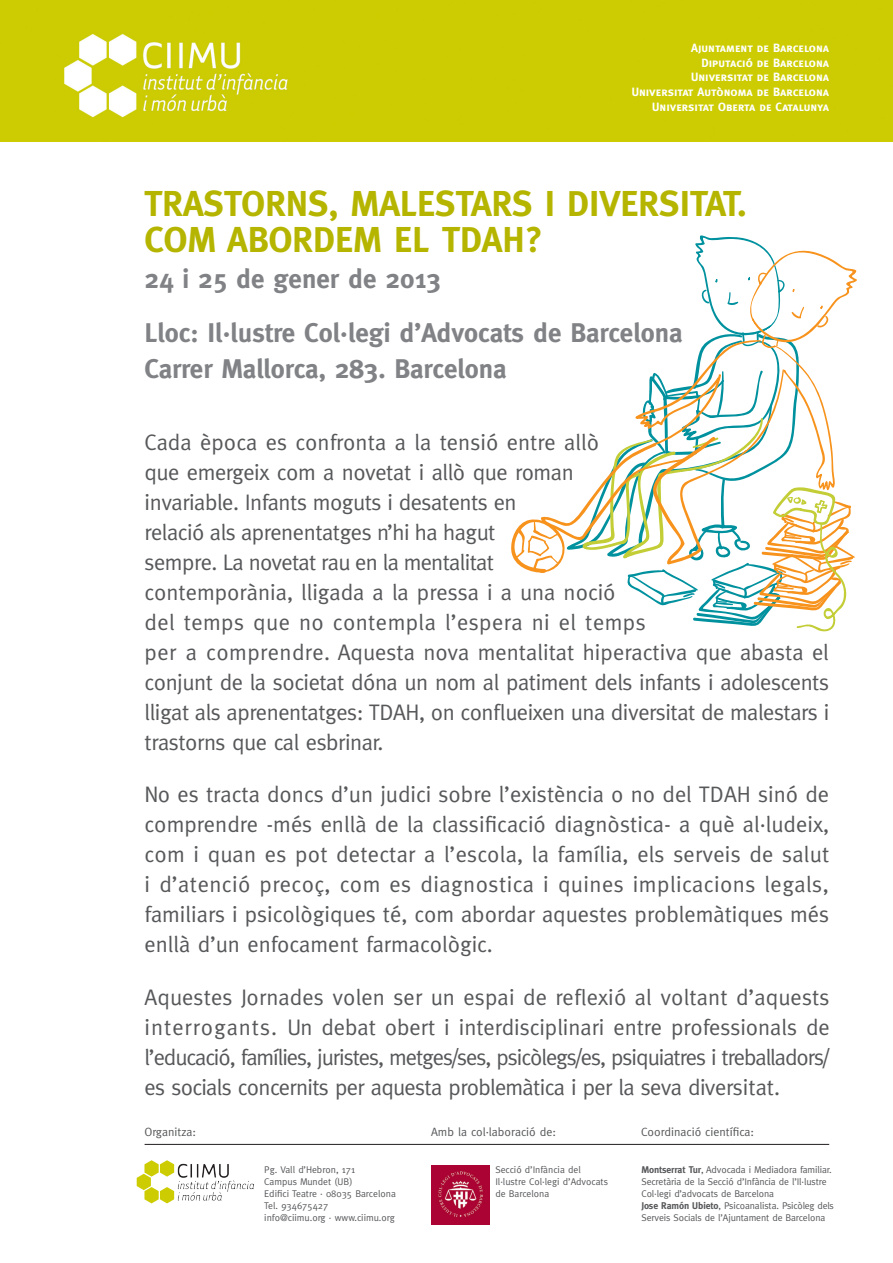
<style>
.page{position:relative;width:893px;height:1263px;background:#fff}
.page>*{position:absolute;margin:0;border:0;box-sizing:border-box;transform-origin:0 0}
._1-titol{font:700 36px "Meta";color:#b5b500}
._2-subtitol{font:700 27px "Meta";color:#808285}
._3-text_intro{font:22.5px/30px "Meta";letter-spacing:-.02em;color:#57585a;text-align:justify}
._10-ajuntaments_ok{font:12px "Meta Bold Caps";color:#fff}
._5-credits{font:12px "Meta";color:#57585a}
._5-credits_petit{font:9.75px/12px "Meta";letter-spacing:-.01em;color:#57585a}
.s1{font-weight:700}
</style>
<div class="page">
<div style="left:0;top:0;width:893px;height:142px;background:#cdcc02"></div>
<hr style="left:145px;top:1144px;width:684px;height:1px;background:#231f20">
<img style="left:432px;top:1165px;width:57px;height:59px">
<svg style="left:137px;top:1160px;width:37px;height:43px"></svg>
<img style="left:177px;top:1163px;width:77px;height:38px">
<svg style="left:511px;top:235px;width:346px;height:397px"></svg>
<p class="_10-ajuntaments_ok" style="left:691px;top:41px;width:139px">Ajuntament de Barcelona</p>
<p class="_10-ajuntaments_ok" style="left:701px;top:56px;width:129px">Diputació de Barcelona</p>
<p class="_10-ajuntaments_ok" style="left:691px;top:70px;width:140px">Universitat de Barcelona</p>
<p class="_10-ajuntaments_ok" style="left:632px;top:85px;width:199px">Universitat Autònoma de Barcelona</p>
<p class="_10-ajuntaments_ok" style="left:652px;top:100px;width:178px">Universitat Oberta de Catalunya</p>
<p class="_1-titol" style="left:145px;top:183px;width:604px">TRASTORNS, MALESTARS I DIVERSITAT.</p>
<p class="_1-titol" style="left:145px;top:219px;width:400px">COM ABORDEM EL TDAH?</p>
<p class="_2-subtitol" style="left:145px;top:263px;width:298px">24 i 25 de gener de 2013</p>
<p class="_2-subtitol" style="left:145px;top:317px;width:539px">Lloc: Il·lustre Col·legi d’Advocats de Barcelona</p>
<p class="_2-subtitol" style="left:145px;top:353px;width:364px">Carrer Mallorca, 283. Barcelona</p>
<p class="_3-text_intro" style="left:145px;top:427px;width:686px;text-align:left">Cada època es confronta a la tensió entre allò<br>que emergeix com a novetat i allò que roman<br>invariable. Infants moguts i desatents en<br>relació als aprenentatges n’hi ha hagut<br>sempre. La novetat rau en la mentalitat<br>contemporània, lligada a la pressa i a una noció<br>del temps que no contempla l’espera ni el temps<br>per a comprendre. Aquesta nova mentalitat hiperactiva que abasta el conjunt de la societat dóna un nom al patiment dels infants i adolescents lligat als aprenentatges: TDAH, on conflueixen una diversitat de malestars i trastorns que cal esbrinar.</p>
<p class="_3-text_intro" style="left:145px;top:779px;width:686px">No es tracta doncs d’un judici sobre l’existència o no del TDAH sinó de comprendre -més enllà de la classificació diagnòstica- a què al·ludeix, com i quan es pot detectar a l’escola, la família, els serveis de salut i d’atenció precoç, com es diagnostica i quines implicacions legals, familiars i psicològiques té, com abordar aquestes problemàtiques més enllà d’un enfocament farmacològic.</p>
<p class="_3-text_intro" style="left:145px;top:982px;width:687px">Aquestes Jornades volen ser un espai de reflexió al voltant d’aquests interrogants. Un debat obert i interdisciplinari entre professionals de l’educació, famílies, juristes, metges/ses, psicòlegs/es, psiquiatres i treballadors/ es socials concernits per aquesta problemàtica i per la seva diversitat.</p>
<p class="_5-credits" style="left:145px;top:1125px;width:53px">Organitza:</p>
<p class="_5-credits" style="left:431px;top:1125px;width:126px">Amb la col·laboració de:</p>
<p class="_5-credits" style="left:641px;top:1125px;width:115px">Coordinació científica:</p>
<p class="_5-credits_petit" style="left:642px;top:1164px;width:192px"><span class="s1">Montserrat Tur</span>, Advocada i Mediadora familiar.</p>
<p class="_5-credits_petit" style="left:642px;top:1176px;width:187px">Secretària de la Secció d’Infància de l’Il·lustre</p>
<p class="_5-credits_petit" style="left:642px;top:1188px;width:134px">Col·legi d’advocats de Barcelona</p>
<p class="_5-credits_petit" style="left:642px;top:1200px;width:194px"><span class="s1">Jose Ramón Ubieto</span>, Psicoanalista. Psicòleg dels<br>Serveis Socials de l’Ajuntament de Barcelona</p>
<p class="_5-credits_petit" style="left:495px;top:1164px;width:87px">Secció d’Infància del</p>
<p class="_5-credits_petit" style="left:495px;top:1176px;width:114px">Il·lustre Col·legi d’Advocats</p>
<p class="_5-credits_petit" style="left:495px;top:1188px;width:56px">de Barcelona</p>
<p class="_5-credits_petit" style="left:264px;top:1164px;width:133px">Pg. Vall d’Hebron, 171<br>Campus Mundet (UB)<br>Edifici Teatre · 08035 Barcelona</p>
<p class="_5-credits_petit" style="left:264px;top:1200px;width:66px">Tel. 934675427</p>
<p class="_5-credits_petit" style="left:264px;top:1212px;width:132px">info@ciimu.org · www.ciimu.org</p>
</div>
